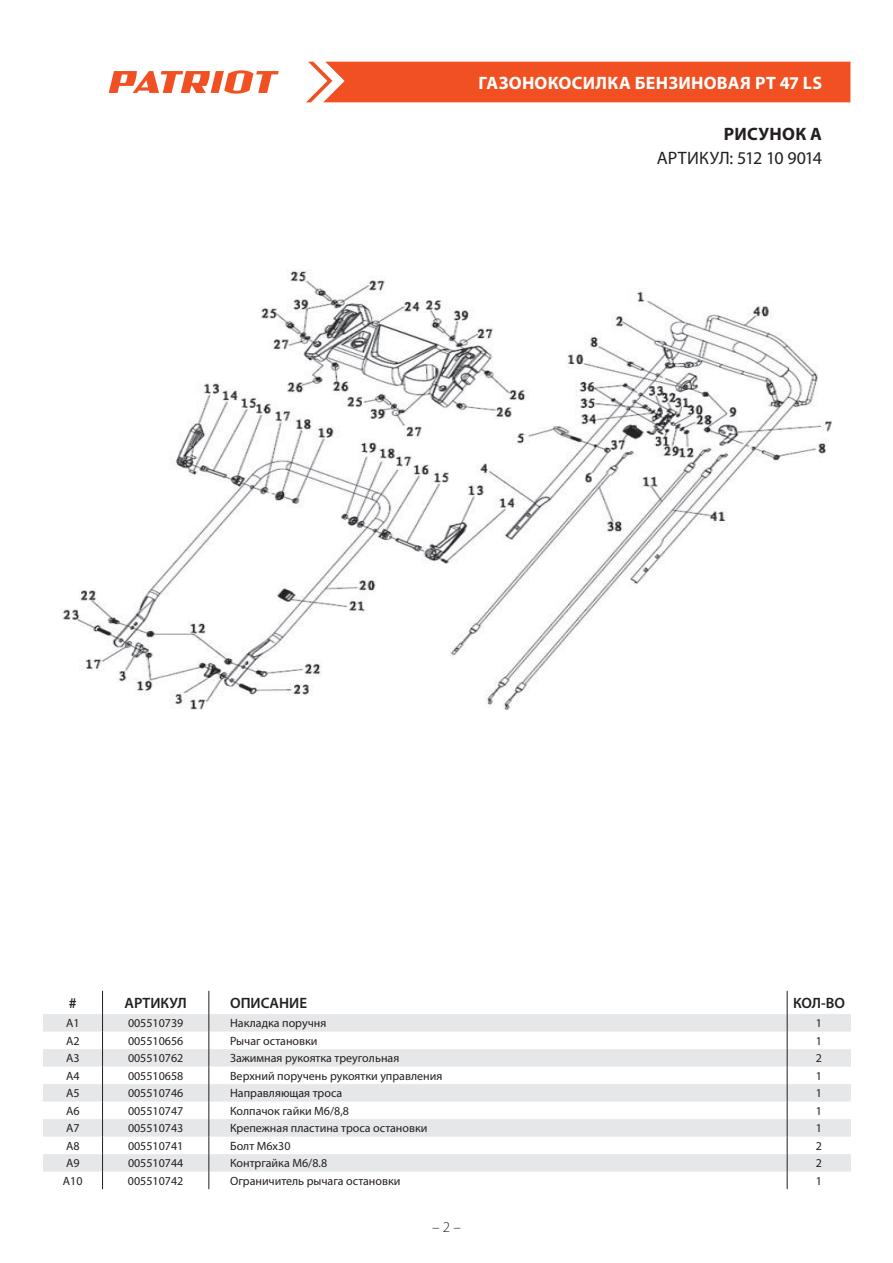
<style>
.page{position:relative;width:893px;height:1263px;background:#fff}
.page>*{position:absolute;margin:0;border:0;box-sizing:border-box;transform-origin:0 0}
.t1{font:700 18px "Myriad Pro";letter-spacing:.015em;color:#fff}
.t2{font:18px "Myriad Pro";color:#231f20}
.t3{font:700 18px "Myriad Pro";color:#231f20}
.t4{font:600 15px "Myriad Pro";color:#231f20}
.t5{font:300 15px "Myriad Pro";color:#231f20}
.t6{font:12px "Myriad Pro";color:#231f20}
</style>
<div class="page">
<div style="left:306px;top:62px;width:544px;height:40px;background:#f15122"></div>
<svg style="left:109px;top:70px;width:170px;height:24px"></svg>
<svg style="left:43px;top:991px;width:808px;height:198px"></svg>
<svg style="left:43px;top:1014px;width:808px;height:157px;fill:#e6e7e9"></svg>
<svg style="left:102px;top:991px;width:1px;height:198px"></svg>
<svg style="left:208px;top:991px;width:1px;height:198px"></svg>
<svg style="left:787px;top:991px;width:1px;height:198px"></svg>
<img style="left:62px;top:269px;width:770px;height:440px">
<h1 class="t1" style="left:479px;top:71px;width:345px">газонокосилка бензиновая РТ 47 Ls</h1>
<h1 class="t3" style="left:724px;top:123px;width:59px">РИСУНОК</h1>
<h1 class="t3" style="left:810px;top:123px;width:13px">A</h1>
<h1 class="t2" style="left:657px;top:147px;width:167px">АРТИКУЛ: 512 10 9014</h1>
<p class="t4" style="left:69px;top:993px;width:9px">#</p>
<p class="t4" style="left:125px;top:993px;width:64px">АРТИКУЛ</p>
<p class="t4" style="left:230px;top:993px;width:78px">ОПИСАНИЕ</p>
<p class="t4" style="left:793px;top:993px;width:53px">КОЛ-ВО</p>
<p class="t6" style="left:66px;top:1016px;width:15px">A1</p>
<p class="t6" style="left:128px;top:1016px;width:57px">005510739</p>
<p class="t6" style="left:230px;top:1016px;width:98px">Накладка поручня</p>
<p class="t6" style="left:816px;top:1016px;width:8px">1</p>
<p class="t6" style="left:66px;top:1033px;width:15px">A2</p>
<p class="t6" style="left:128px;top:1033px;width:57px">005510656</p>
<p class="t6" style="left:230px;top:1033px;width:89px">Рычаг остановки</p>
<p class="t6" style="left:816px;top:1033px;width:8px">1</p>
<p class="t6" style="left:66px;top:1051px;width:15px">A3</p>
<p class="t6" style="left:128px;top:1051px;width:57px">005510762</p>
<p class="t6" style="left:230px;top:1051px;width:171px">Зажимная рукоятка треугольная</p>
<p class="t6" style="left:816px;top:1051px;width:8px">2</p>
<p class="t6" style="left:66px;top:1068px;width:15px">A4</p>
<p class="t6" style="left:128px;top:1068px;width:57px">005510658</p>
<p class="t6" style="left:230px;top:1068px;width:214px">Верхний поручень рукоятки управления</p>
<p class="t6" style="left:816px;top:1068px;width:8px">1</p>
<p class="t6" style="left:66px;top:1086px;width:15px">A5</p>
<p class="t6" style="left:128px;top:1086px;width:57px">005510746</p>
<p class="t6" style="left:230px;top:1086px;width:114px">Направляющая троса</p>
<p class="t6" style="left:816px;top:1086px;width:8px">1</p>
<p class="t6" style="left:66px;top:1103px;width:15px">A6</p>
<p class="t6" style="left:128px;top:1103px;width:57px">005510747</p>
<p class="t6" style="left:230px;top:1103px;width:120px">Колпачок гайки М6/8,8</p>
<p class="t6" style="left:816px;top:1103px;width:8px">1</p>
<p class="t6" style="left:66px;top:1121px;width:15px">A7</p>
<p class="t6" style="left:128px;top:1121px;width:57px">005510743</p>
<p class="t6" style="left:230px;top:1121px;width:199px">Крепежная пластина троса остановки</p>
<p class="t6" style="left:816px;top:1121px;width:8px">1</p>
<p class="t6" style="left:66px;top:1138px;width:15px">A8</p>
<p class="t6" style="left:128px;top:1138px;width:57px">005510741</p>
<p class="t6" style="left:230px;top:1138px;width:62px">Болт М6х30</p>
<p class="t6" style="left:816px;top:1138px;width:8px">2</p>
<p class="t6" style="left:66px;top:1156px;width:15px">A9</p>
<p class="t6" style="left:128px;top:1156px;width:57px">005510744</p>
<p class="t6" style="left:230px;top:1156px;width:99px">Контргайка M6/8.8</p>
<p class="t6" style="left:816px;top:1156px;width:8px">2</p>
<p class="t6" style="left:63px;top:1173px;width:21px">A10</p>
<p class="t6" style="left:128px;top:1173px;width:57px">005510742</p>
<p class="t6" style="left:230px;top:1173px;width:172px">Ограничитель рычага остановки</p>
<p class="t6" style="left:816px;top:1173px;width:8px">1</p>
<p class="t5" style="left:432px;top:1218px;width:30px">– 2 –</p>
</div>
